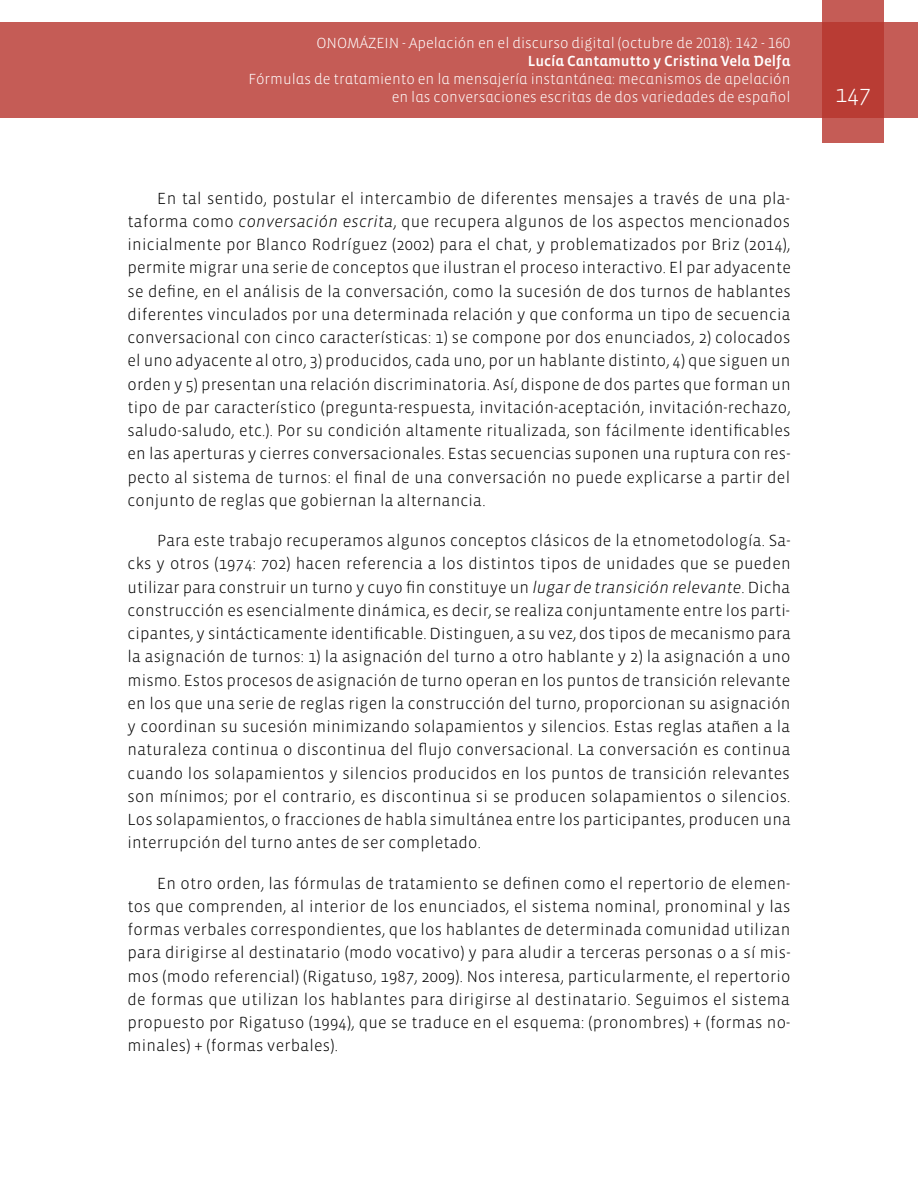
<style>
.page{position:relative;width:918px;height:1188px;background:#fff}
.page>*{position:absolute;margin:0;border:0;box-sizing:border-box;transform-origin:0 0}
.t1{font:300 24px "Vista Sans";color:#fff}
.t2{font:300 16.5px/23.2px "Vista Sans";letter-spacing:.01em;color:#000;text-align:justify}
.t3{font:300 15px/18px "Vista Sans Alt";color:#fff;text-align:right}
.t4{font:15px "Vista Sans Alt Med";color:#fff}
.s1{font-style:italic}
</style>
<div class="page">
<div style="left:0;top:23px;width:918px;height:95px;background:#c55c56"></div>
<svg style="left:822px;top:0;width:62px;height:143px;background:#bc463f"></svg>
<p class="t3" style="left:317px;top:35px;width:475px">ONOMÁZEIN - Apelación en el discurso digital (octubre de 2018): 142 - 160</p>
<p class="t4" style="left:528px;top:54px;width:264px">Lucía Cantamutto y Cristina Vela Delfa</p>
<p class="t3" style="left:249px;top:71px;width:543px">Fórmulas de tratamiento en la mensajería instantánea: mecanismos de apelación en las conversaciones escritas de dos variedades de español</p>
<p class="t2" style="left:128px;top:187px;width:665px;text-indent:30px">En tal sentido, postular el intercambio de diferentes mensajes a través de una pla&shy;taforma como <span class="s1">conversación escrita</span>, que recupera algunos de los aspectos mencionados inicialmente por Blanco Rodríguez (2002) para el chat, y problematizados por Briz (2014), permite migrar una serie de conceptos que ilustran el proceso interactivo. El par adyacente se define, en el análisis de la conversación, como la sucesión de dos turnos de hablantes diferentes vinculados por una determinada relación y que conforma un tipo de secuencia conversacional con cinco características: 1) se compone por dos enunciados, 2) colocados el uno adyacente al otro, 3) producidos, cada uno, por un hablante distinto, 4) que siguen un orden y 5) presentan una relación discriminatoria. Así, dispone de dos partes que forman un tipo de par característico (pregunta-respuesta, invitación-aceptación, invitación-rechazo, saludo-saludo, etc.). Por su condición altamente ritualizada, son fácilmente identificables en las aperturas y cierres conversacionales. Estas secuencias suponen una ruptura con res&shy;pecto al sistema de turnos: el final de una conversación no puede explicarse a partir del conjunto de reglas que gobiernan la alternancia.</p>
<p class="t2" style="left:128px;top:529px;width:665px;text-indent:30px">Para este trabajo recuperamos algunos conceptos clásicos de la etnometodología. Sa&shy;cks y otros (1974: 702) hacen referencia a los distintos tipos de unidades que se pueden utilizar para construir un turno y cuyo fin constituye un <span class="s1">lugar de transición relevante</span>. Dicha construcción es esencialmente dinámica, es decir, se realiza conjuntamente entre los parti&shy;cipantes, y sintácticamente identificable. Distinguen, a su vez, dos tipos de mecanismo para la asignación de turnos: 1) la asignación del turno a otro hablante y 2) la asignación a uno mismo. Estos procesos de asignación de turno operan en los puntos de transición relevante en los que una serie de reglas rigen la construcción del turno, proporcionan su asignación y coordinan su sucesión minimizando solapamientos y silencios. Estas reglas atañen a la naturaleza continua o discontinua del flujo conversacional. La conversación es continua cuando los solapamientos y silencios producidos en los puntos de transición relevantes son mínimos; por el contrario, es discontinua si se producen solapamientos o silencios.<br>Los solapamientos, o fracciones de habla simultánea entre los participantes, producen una interrupción del turno antes de ser completado.</p>
<p class="t2" style="left:128px;top:872px;width:664px;text-indent:30px">En otro orden, las fórmulas de tratamiento se definen como el repertorio de elemen&shy;tos que comprenden, al interior de los enunciados, el sistema nominal, pronominal y las formas verbales correspondientes, que los hablantes de determinada comunidad utilizan para dirigirse al destinatario (modo vocativo) y para aludir a terceras personas o a sí mis&shy;mos (modo referencial) (Rigatuso, 1987, 2009). Nos interesa, particularmente, el repertorio de formas que utilizan los hablantes para dirigirse al destinatario. Seguimos el sistema propuesto por Rigatuso (1994), que se traduce en el esquema: (pronombres) + (formas no&shy;minales) + (formas verbales).</p>
<h1 class="t1" style="left:835px;top:82px;width:37px">147</h1>
</div>
